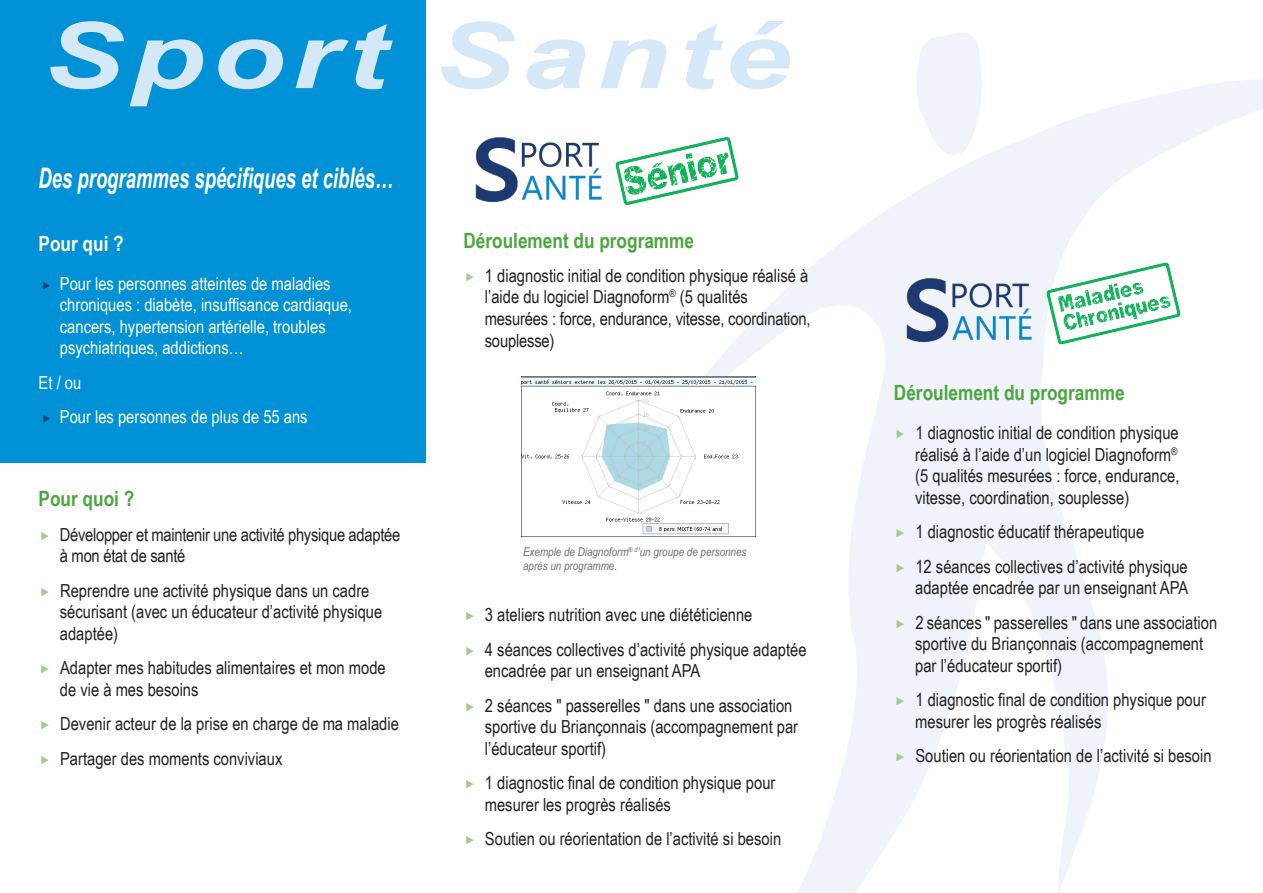
<style>
.page{position:relative;width:1263px;height:893px;background:#fff}
.page>*{position:absolute;margin:0;border:0;box-sizing:border-box;transform-origin:0 0}
.t1{font:italic 700 91.8px "Arial Narrow";letter-spacing:.05em;color:#d4e8f7;scale:1.59 1}
.t2{font:italic 700 28.35px "Arial Narrow";color:#fff;scale:.79 1}
.t3{font:700 21px "Arial Narrow";color:#4ba63f}
.t4{font:700 21px "Arial Narrow";color:#fff}
.t5{font:18px/21.6px "Arial Narrow";color:#231f20}
.t6{font:18px/21.6px "Arial Narrow";color:#fff}
.t7{font:italic 12px/14.4px "Arial Narrow";color:#6c6d70}
</style>
<div class="page">
<svg style="left:917px;top:33px;width:64px;height:43px"></svg>
<svg style="left:705px;top:76px;width:558px;height:817px"></svg>
<div style="left:0;top:0;width:425px;height:463px;background:#0091d6"></div>
<img style="left:615px;top:136px;width:126px;height:71px">
<img style="left:1045px;top:260px;width:136px;height:87px">
<img style="left:475px;top:137px;width:127px;height:66px">
<img style="left:905px;top:274px;width:131px;height:69px">
<img style="left:522px;top:376px;width:233px;height:161px">
<svg style="left:897px;top:430px;width:7px;height:8px"></svg>
<svg style="left:897px;top:529px;width:7px;height:9px"></svg>
<svg style="left:897px;top:563px;width:7px;height:9px"></svg>
<svg style="left:897px;top:619px;width:7px;height:9px"></svg>
<svg style="left:897px;top:697px;width:7px;height:8px"></svg>
<svg style="left:897px;top:753px;width:7px;height:8px"></svg>
<p class="t1" style="left:43px;top:-13px;width:472px">Sport Santé</p>
<p class="t2" style="left:39px;top:156px;width:451px">Des programmes spécifiques et ciblés…</p>
<p class="t4" style="left:39px;top:228px;width:87px">Pour qui ?</p>
<p class="t6" style="left:60px;top:272px;width:294px">Pour les personnes atteintes de maladies chroniques : diabète, insuffisance cardiaque, cancers, hypertension artérielle, troubles psychiatriques, addictions…</p>
<p class="t6" style="left:39px;top:371px;width:44px">Et / ou</p>
<p class="t6" style="left:60px;top:405px;width:249px">Pour les personnes de plus de 55 ans</p>
<p class="t3" style="left:39px;top:483px;width:97px">Pour quoi ?</p>
<p class="t5" style="left:60px;top:523px;width:342px">Développer et maintenir une activité physique adaptée à mon état de santé</p>
<p class="t5" style="left:60px;top:579px;width:324px">Reprendre une activité physique dans un cadre sécurisant (avec un éducateur d’activité physique adaptée)</p>
<p class="t5" style="left:60px;top:656px;width:327px">Adapter mes habitudes alimentaires et mon mode de vie à mes besoins</p>
<p class="t5" style="left:60px;top:712px;width:340px">Devenir acteur de la prise en charge de ma maladie</p>
<p class="t5" style="left:60px;top:747px;width:224px">Partager des moments conviviaux</p>
<p class="t3" style="left:463px;top:225px;width:232px">Déroulement du programme</p>
<p class="t5" style="left:485px;top:264px;width:327px">1 diagnostic initial de condition physique réalisé à l’aide du logiciel Diagnoform<sup>®</sup> (5 qualités mesurées : force, endurance, vitesse, coordination, souplesse)</p>
<p class="t7" style="left:523px;top:544px;width:225px">Exemple de Diagnoform<sup>®</sup> <sup>d</sup>’un groupe de personnes après un programme.</p>
<p class="t5" style="left:485px;top:604px;width:269px">3 ateliers nutrition avec une diététicienne</p>
<p class="t5" style="left:485px;top:638px;width:323px">4 séances collectives d’activité physique adaptée encadrée par un enseignant APA</p>
<p class="t5" style="left:485px;top:694px;width:315px">2 séances " passerelles " dans une association sportive du Briançonnais (accompagnement par l’éducateur sportif)</p>
<p class="t5" style="left:485px;top:771px;width:292px">1 diagnostic final de condition physique pour mesurer les progrès réalisés</p>
<p class="t5" style="left:485px;top:827px;width:298px">Soutien ou réorientation de l’activité si besoin</p>
<p class="t3" style="left:894px;top:377px;width:232px">Déroulement du programme</p>
<p class="t5" style="left:915px;top:421px;width:266px;text-align:justify">1 diagnostic initial de condition physique réalisé à l’aide d’un logiciel Diagnoform<sup>® </sup>(5 qualités mesurées : force, endurance, vitesse, coordination, souplesse)</p>
<p class="t5" style="left:915px;top:520px;width:230px">1 diagnostic éducatif thérapeutique</p>
<p class="t5" style="left:915px;top:555px;width:275px">12 séances collectives d’activité physique adaptée encadrée par un enseignant APA</p>
<p class="t5" style="left:915px;top:611px;width:303px">2 séances " passerelles " dans une association</p>
<p class="t5" style="left:915px;top:632px;width:289px">sportive du Briançonnais (accompagnement par l’éducateur sportif)</p>
<p class="t5" style="left:915px;top:688px;width:292px">1 diagnostic final de condition physique pour mesurer les progrès réalisés</p>
<p class="t5" style="left:915px;top:744px;width:298px">Soutien ou réorientation de l’activité si besoin</p>
</div>
